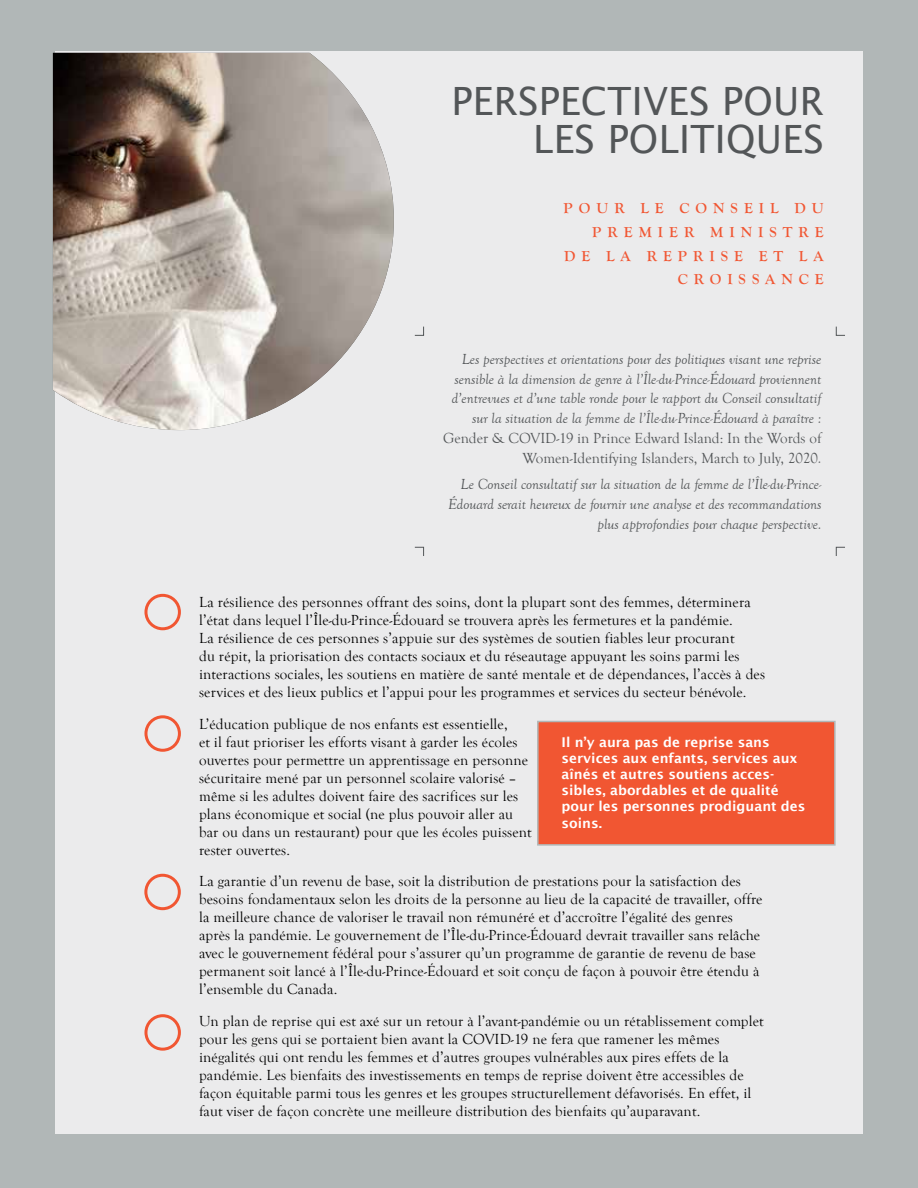
<style>
.page{position:relative;width:918px;height:1188px;background:#b1b7b7}
.page>*{position:absolute;margin:0;border:0;box-sizing:border-box;transform-origin:0 0}
.t1{font:39px/38.7px "Lucida Sans";letter-spacing:.01em;color:#535658;text-align:right}
.t2{font:15px/18px "Goudy Old Style T";letter-spacing:.01em;color:#000}
.t3{font:italic 15px/19.8px "Goudy Old Style T";color:#535658;text-align:right}
.t4{font:15px/19.8px "Goudy Old Style T";color:#535658;text-align:right}
.t5{font:700 15px/23.7px "Goudy Old Style T";letter-spacing:.4em;color:#f15632;text-align:right}
.t6{font:600 13.5px/16.2px "Lucida Sans";color:#fff}
.s1{font-style:italic}
</style>
<div class="page">
<div style="left:55px;top:52px;width:808px;height:1082px;background:#ebebec"></div>
<img style="left:53px;top:53px;width:341px;height:377px">
<svg style="left:414px;top:326px;width:10px;height:10px"></svg>
<svg style="left:414px;top:547px;width:10px;height:9px"></svg>
<svg style="left:836px;top:547px;width:9px;height:9px"></svg>
<svg style="left:836px;top:326px;width:9px;height:10px"></svg>
<div style="left:537px;top:721px;width:299px;height:125px;background:#f15632;border:2px solid #b1b7b7"></div>
<div style="left:144px;top:594px;width:37px;height:36px;border:3px solid #f15632;border-radius:50%"></div>
<div style="left:144px;top:715px;width:37px;height:37px;border:3px solid #f15632;border-radius:50%"></div>
<div style="left:144px;top:1014px;width:37px;height:37px;border:3px solid #f15632;border-radius:50%"></div>
<div style="left:144px;top:874px;width:37px;height:36px;border:3px solid #f15632;border-radius:50%"></div>
<h1 class="t1" style="left:452px;top:81px;width:374px">PERSPECTIVES POUR<br>LES POLITIQUES</h1>
<p class="t5" style="left:564px;top:197px;width:262px">POUR LE CONSEIL DU<br>PREMIER MINISTRE<br>DE LA REPRISE ET LA<br>CROISSANCE</p>
<p class="t3" style="left:452px;top:349px;width:371px">Les perspectives et orientations pour des politiques visant une reprise sensible à la dimension de genre à l’Île-du-Prince-Édouard proviennent d’entrevues et d’une table ronde pour le rapport du Conseil consultatif sur la situation de la femme de l’Île-du-Prince-Édouard à paraître :</p>
<p class="t4" style="left:443px;top:429px;width:380px">Gender &amp; COVID-19 in Prince Edward Island: In the Words of<br>Women-Identifying Islanders, March to July, 2020<span class="s1">.</span></p>
<p class="t3" style="left:448px;top:475px;width:375px">Le Conseil consultatif sur la situation de la femme de l’Île-du-Prince-<br>Édouard serait heureux de fournir une analyse et des recommandations plus approfondies pour chaque perspective.</p>
<p class="t2" style="left:199px;top:594px;width:568px">La résilience des personnes offrant des soins, dont la plupart sont des femmes, déterminera l’état dans lequel l’Île-du-Prince-Édouard se trouvera après les fermetures et la pandémie.<br>La résilience de ces personnes s’appuie sur des systèmes de soutien fiables leur procurant<br>du répit, la priorisation des contacts sociaux et du réseautage appuyant les soins parmi les interactions sociales, les soutiens en matière de santé mentale et de dépendances, l’accès à des services et des lieux publics et l’appui pour les programmes et services du secteur bénévole.</p>
<p class="t2" style="left:199px;top:715px;width:334px">L’éducation publique de nos enfants est essentielle,<br>et il faut prioriser les efforts visant à garder les écoles ouvertes pour permettre un apprentissage en personne sécuritaire mené par un personnel scolaire valorisé – même si les adultes doivent faire des sacrifices sur les plans économique et social (ne plus pouvoir aller au bar ou dans un restaurant) pour que les écoles puissent rester ouvertes.</p>
<p class="t2" style="left:199px;top:873px;width:565px">La garantie d’un revenu de base, soit la distribution de prestations pour la satisfaction des besoins fondamentaux selon les droits de la personne au lieu de la capacité de travailler, offre la meilleure chance de valoriser le travail non rémunéré et d’accroître l’égalité des genres après la pandémie. Le gouvernement de l’Île-du-Prince-Édouard devrait travailler sans relâche avec le gouvernement fédéral pour s’assurer qu’un programme de garantie de revenu de base permanent soit lancé à l’Île-du-Prince-Édouard et soit conçu de façon à pouvoir être étendu à l’ensemble du Canada.</p>
<p class="t2" style="left:199px;top:1012px;width:566px">Un plan de reprise qui est axé sur un retour à l’avant-pandémie ou un rétablissement complet pour les gens qui se portaient bien avant la COVID-19 ne fera que ramener les mêmes inégalités qui ont rendu les femmes et d’autres groupes vulnérables aux pires effets de la pandémie. Les bienfaits des investissements en temps de reprise doivent être accessibles de façon équitable parmi tous les genres et les groupes structurellement défavorisés. En effet, il faut viser de façon concrète une meilleure distribution des bienfaits qu’auparavant.</p>
<p class="t6" style="left:562px;top:734px;width:245px">Il n’y aura pas de reprise sans services aux enfants, services aux aînés et autres soutiens acces&shy;sibles, abordables et de qualité pour les personnes prodiguant des soins.</p>
</div>
